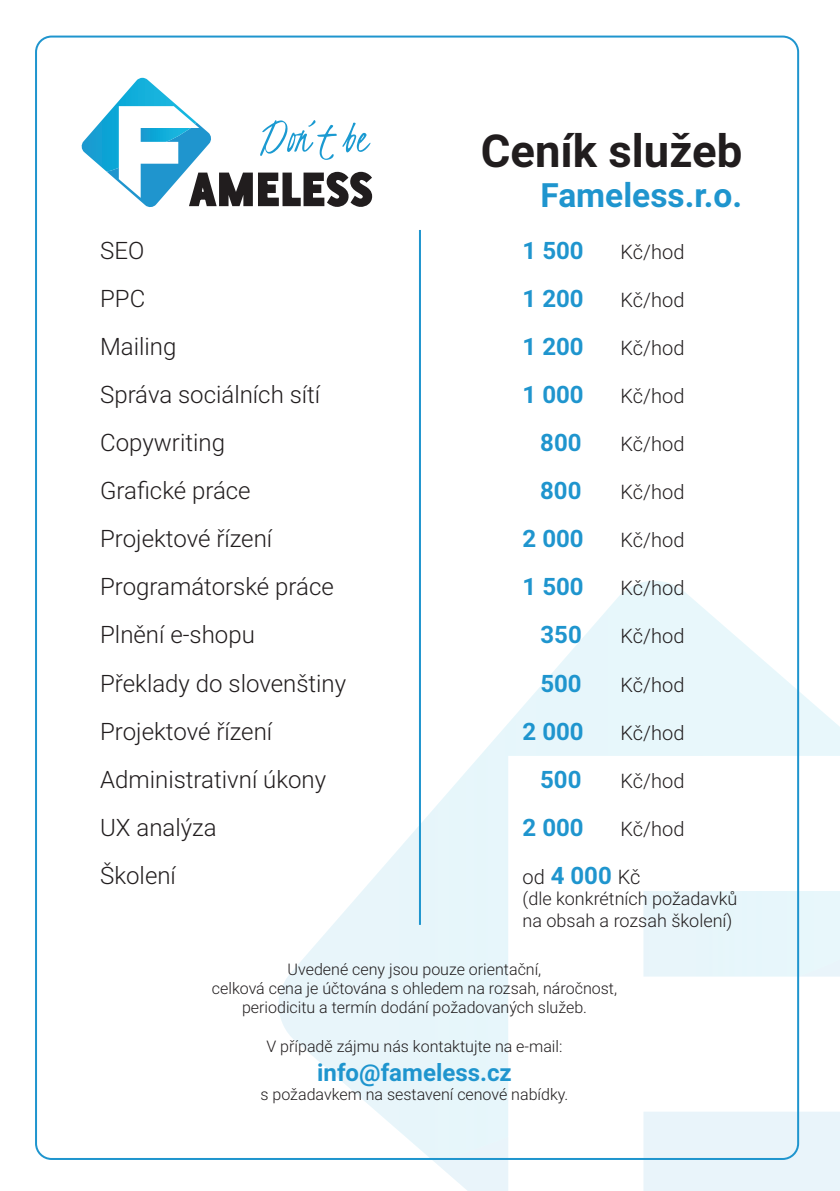
<style>
.page{position:relative;width:840px;height:1191px;background:#fff}
.page>*{position:absolute;margin:0;border:0;box-sizing:border-box;transform-origin:0 0}
.t1{font:700 45.4px "Roboto";color:#211d1e}
.t2{font:700 33.4px "Roboto";color:#1f95ce}
.t3{font:300 24px/48px "Roboto";color:#211d1e}
.t4{font:700 24px "Roboto";color:#1f95ce}
.t5{font:300 20px "Roboto";color:#211d1e}
.t6{font:300 18px/21.6px "Roboto";color:#211d1e}
.t7{font:300 16px/19.2px "Roboto";color:#211d1e;text-align:center}
.s1{font-weight:700;font-size:24px;color:#1f95ce}
</style>
<div class="page">
<svg style="left:436px;top:1163px;width:403px;height:28px;fill:#e9f4fa"></svg>
<svg style="left:279px;top:581px;width:560px;height:582px"></svg>
<svg style="left:81px;top:78px;width:292px;height:130px"></svg>
<hr style="left:418px;top:230px;width:2px;height:695px;background:#1f95ce">
<h3 class="t3" style="left:100px;top:226px;width:247px">SEO<br>PPC<br>Mailing<br>Správa sociálních sítí<br>Copywriting<br>Grafické práce<br>Projektové řízení<br>Programátorské práce<br>Plnění e-shopu<br>Překlady do slovenštiny<br>Projektové řízení<br>Administrativní úkony<br>UX analýza<br>Školení</h3>
<h1 class="t1" style="left:480px;top:119px;width:263px">Ceník služeb</h1>
<h2 class="t2" style="left:540px;top:172px;width:203px">Fameless.r.o.</h2>
<h3 class="t4" style="left:522px;top:234px;width:63px">1 500</h3>
<p class="t5" style="left:620px;top:238px;width:65px">Kč/hod</p>
<h3 class="t4" style="left:522px;top:282px;width:63px">1 200</h3>
<p class="t5" style="left:620px;top:286px;width:65px">Kč/hod</p>
<h3 class="t4" style="left:522px;top:330px;width:63px">1 200</h3>
<p class="t5" style="left:620px;top:334px;width:65px">Kč/hod</p>
<h3 class="t4" style="left:522px;top:378px;width:63px">1 000</h3>
<p class="t5" style="left:620px;top:382px;width:65px">Kč/hod</p>
<h3 class="t4" style="left:540px;top:426px;width:43px">800</h3>
<p class="t5" style="left:620px;top:430px;width:65px">Kč/hod</p>
<h3 class="t4" style="left:539px;top:474px;width:43px">800</h3>
<p class="t5" style="left:620px;top:478px;width:65px">Kč/hod</p>
<h3 class="t4" style="left:522px;top:522px;width:63px">2 000</h3>
<p class="t5" style="left:620px;top:526px;width:65px">Kč/hod</p>
<h3 class="t4" style="left:522px;top:570px;width:63px">1 500</h3>
<p class="t5" style="left:620px;top:574px;width:65px">Kč/hod</p>
<h3 class="t4" style="left:540px;top:618px;width:43px">350</h3>
<p class="t5" style="left:620px;top:622px;width:65px">Kč/hod</p>
<h3 class="t4" style="left:540px;top:666px;width:43px">500</h3>
<p class="t5" style="left:620px;top:670px;width:65px">Kč/hod</p>
<h3 class="t4" style="left:522px;top:714px;width:63px">2 000</h3>
<p class="t5" style="left:620px;top:718px;width:65px">Kč/hod</p>
<h3 class="t4" style="left:539px;top:762px;width:43px">500</h3>
<p class="t5" style="left:620px;top:766px;width:65px">Kč/hod</p>
<h3 class="t4" style="left:522px;top:810px;width:63px">2 000</h3>
<p class="t5" style="left:620px;top:814px;width:65px">Kč/hod</p>
<p class="t5" style="left:522px;top:862px;width:119px">od <span class="s1">4 000</span> Kč</p>
<p class="t6" style="left:522px;top:887px;width:216px">(dle konkrétních požadavků na obsah a rozsah školení)</p>
<p class="t7" style="left:212px;top:959px;width:406px">Uvedené ceny jsou pouze orientační,<br>celková cena je účtována s ohledem na rozsah, náročnost, periodicitu a termín dodání požadovaných služeb.</p>
<p class="t7" style="left:266px;top:1035px;width:297px">V případě zájmu nás kontaktujte na e-mail:</p>
<h3 class="t4" style="left:317px;top:1055px;width:196px">info@fameless.cz</h3>
<p class="t7" style="left:260px;top:1083px;width:309px">s požadavkem na sestavení cenové nabídky.</p>
</div>
